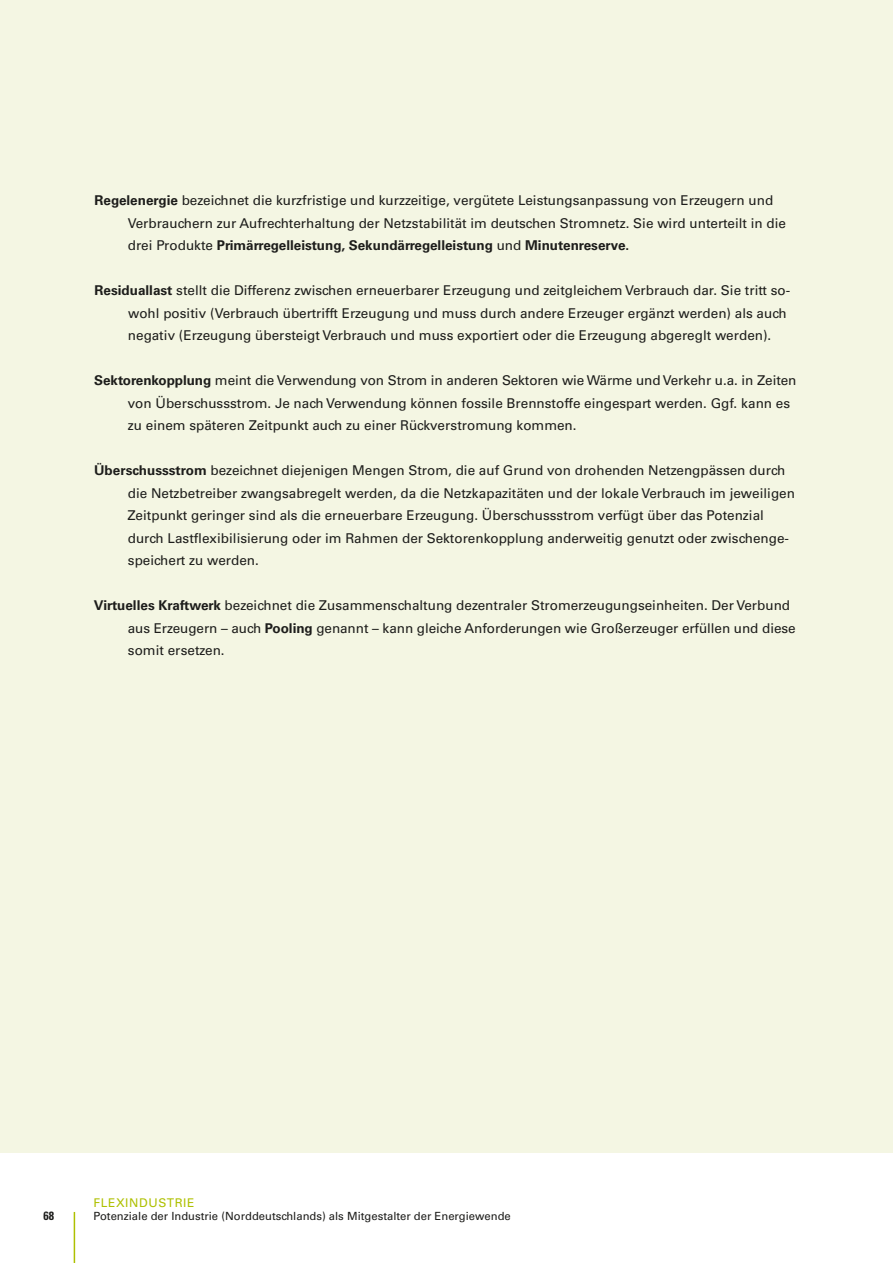
<style>
.page{position:relative;width:893px;height:1263px;background:#fff}
.page>*{position:absolute;margin:0;border:0;box-sizing:border-box;transform-origin:0 0}
.t1{font:13.5px/22.5px "Univers LT Std";color:#1d1d1b}
.t2{font:12px "Univers LT Std";letter-spacing:.05em;color:#aec000}
.t3{font:700 condensed 12px "Univers LT Std";color:#1d1d1b}
.t4{font:11.25px "Univers LT Std";color:#1d1d1b}
.s1{font-weight:700}
</style>
<div class="page">
<hr style="left:74px;top:1212px;width:1px;height:51px;background:#aec000">
<div style="left:0;top:0;width:893px;height:1152px;background:#f4f6e3"></div>
<p class="t1" style="left:128px;top:189px;width:660px;text-indent:-33px"><span class="s1">Regelenergie</span> bezeichnet die kurzfristige und kurzzeitige, vergütete Leistungsanpassung von Erzeugern und<br>Verbrauchern zur Aufrechterhaltung der Netzstabilität im deutschen Stromnetz. Sie wird unterteilt in die drei Produkte <span class="s1">Primärregelleistung, Sekundärregelleistung</span> und <span class="s1">Minutenreserve.</span></p>
<p class="t1" style="left:128px;top:279px;width:664px;text-indent:-33px"><span class="s1">Residuallast</span> stellt die Differenz zwischen erneuerbarer Erzeugung und zeitgleichem Verbrauch dar. Sie tritt so&shy;wohl positiv (Verbrauch übertrifft Erzeugung und muss durch andere Erzeuger ergänzt werden) als auch negativ (Erzeugung übersteigt Verbrauch und muss exportiert oder die Erzeugung abgereglt werden).</p>
<p class="t1" style="left:128px;top:369px;width:670px;text-indent:-34px"><span class="s1">Sektorenkopplung</span> meint die Verwendung von Strom in anderen Sektoren wie Wärme und Verkehr u.a. in Zeiten von Überschussstrom. Je nach Verwendung können fossile Brennstoffe eingespart werden. Ggf. kann es zu einem späteren Zeitpunkt auch zu einer Rückverstromung kommen.</p>
<p class="t1" style="left:127px;top:459px;width:669px;text-indent:-33px"><span class="s1">Überschussstrom</span> bezeichnet diejenigen Mengen Strom, die auf Grund von drohenden Netzengpässen durch die Netzbetreiber zwangsabregelt werden, da die Netzkapazitäten und der lokale Verbrauch im jeweiligen Zeitpunkt geringer sind als die erneuerbare Erzeugung. Überschussstrom verfügt über das Potenzial durch Lastflexibilisierung oder im Rahmen der Sektorenkopplung anderweitig genutzt oder zwischenge&shy;speichert zu werden.</p>
<p class="t1" style="left:128px;top:594px;width:669px;text-indent:-34px"><span class="s1">Virtuelles Kraftwerk</span> bezeichnet die Zusammenschaltung dezentraler Stromerzeugungseinheiten. Der Verbund aus Erzeugern – auch <span class="s1">Pooling</span> genannt – kann gleiche Anforderungen wie Großerzeuger erfüllen und diese somit ersetzen.</p>
<p class="t2" style="left:94px;top:1195px;width:102px">FLEXINDUSTRIE</p>
<p class="t3" style="left:43px;top:1209px;width:12px">68</p>
<p class="t4" style="left:94px;top:1210px;width:419px">Potenziale der Industrie (Norddeutschlands) als Mitgestalter der Energiewende</p>
</div>
